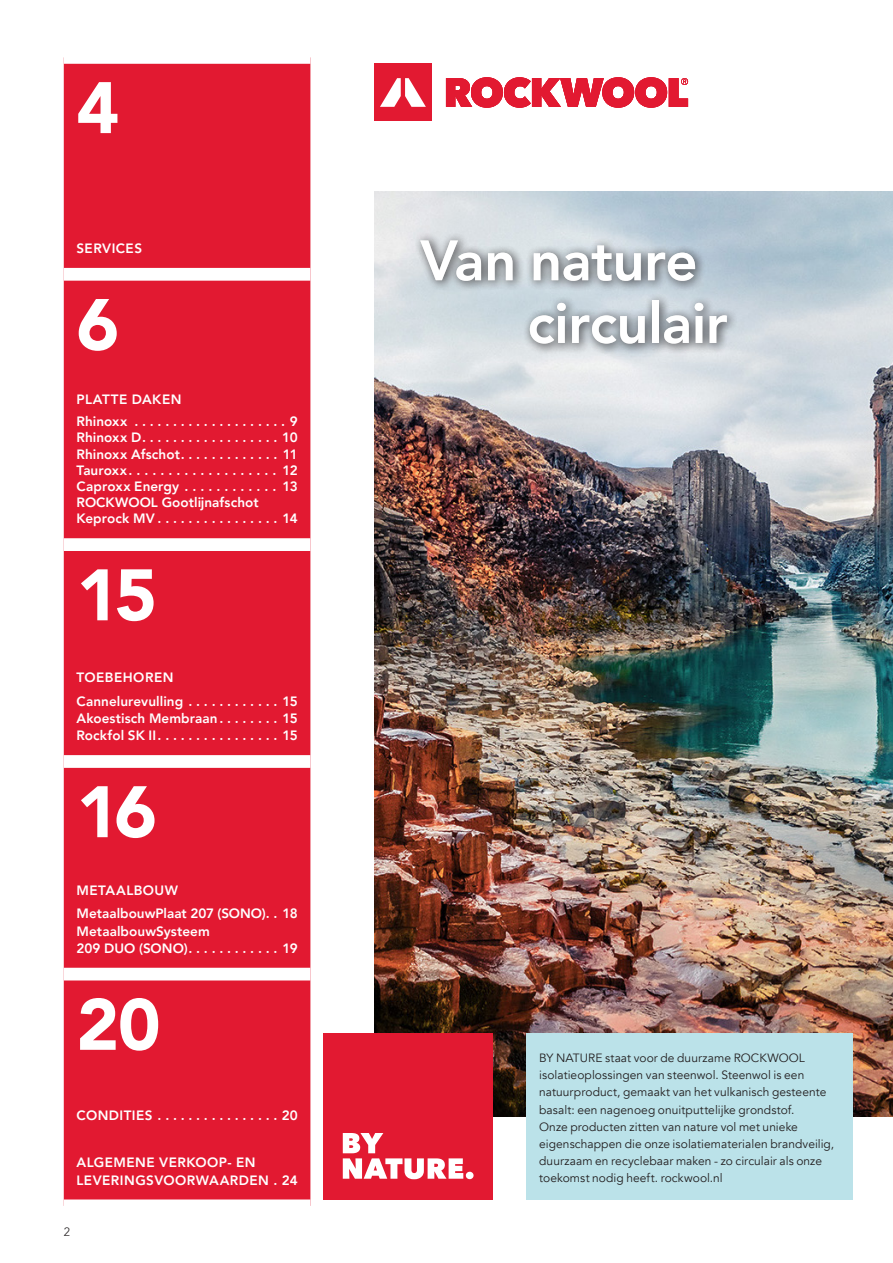
<style>
.page{position:relative;width:893px;height:1263px;background:#fff}
.page>*{position:absolute;margin:0;border:0;box-sizing:border-box;transform-origin:0 0}
.t1{font:900 72px "Avenir LT Pro";color:#fff}
.t2{font:800 56.1px/62.7px "Avenir";letter-spacing:-.01em;color:#fff}
.t3{font:800 13.5px/16.2px "Avenir LT Pro";letter-spacing:.005em;color:#fff}
.t4{font:800 13.5px/17.2px "Avenir LT Pro";letter-spacing:.035em;color:#fff}
.t5{font:12px/17.2px "Avenir";letter-spacing:.005em;color:#231f20}
.t6{font:300 12px "Avenir LT Std";color:#231f20}
</style>
<div class="page">
<div style="left:64px;top:64px;width:246px;height:1135px;background:#e21931"></div>
<div style="left:64px;top:268px;width:246px;height:13px;background:#fff"></div>
<div style="left:64px;top:538px;width:246px;height:13px;background:#fff"></div>
<div style="left:64px;top:755px;width:246px;height:13px;background:#fff"></div>
<div style="left:64px;top:968px;width:246px;height:12px;background:#fff"></div>
<img style="left:374px;top:191px;width:519px;height:925px">
<div style="left:526px;top:1033px;width:327px;height:166px;background:#bbe2e9"></div>
<div style="left:323px;top:1033px;width:170px;height:166px;background:#e21931"></div>
<svg style="left:343px;top:1133px;width:131px;height:46px"></svg>
<div style="left:374px;top:64px;width:58px;height:57px;background:#e21931"></div>
<svg style="left:446px;top:77px;width:242px;height:31px"></svg>
<svg style="left:380px;top:78px;width:46px;height:29px"></svg>
<div style="left:413px;top:232px;width:325px;height:123px;background:#231f20;opacity:.5"></div>
<h1 class="t1" style="left:77px;top:64px;width:44px">4</h1>
<p class="t4" style="left:77px;top:240px;width:67px">SERVICES</p>
<h1 class="t1" style="left:77px;top:281px;width:44px">6</h1>
<p class="t3" style="left:77px;top:388px;width:223px;line-height:22.6px">PLATTE DAKEN<br>Rhinoxx . . . . . . . . . . . . . . . . . . . 9</p>
<p class="t3" style="left:77px;top:430px;width:223px">Rhinoxx D . . . . . . . . . . . . . . . . . 10<br>Rhinoxx Afschot . . . . . . . . . . . . 11<br>Tauroxx . . . . . . . . . . . . . . . . . . 12<br>Caproxx Energy . . . . . . . . . . . 13<br>ROCKWOOL Gootlijnafschot<br>Keprock MV . . . . . . . . . . . . . . . 14</p>
<h1 class="t1" style="left:77px;top:552px;width:82px">15</h1>
<p class="t3" style="left:77px;top:666px;width:223px;line-height:23.7px">TOEBEHOREN<br>Cannelurevulling . . . . . . . . . . . 15</p>
<p class="t3" style="left:77px;top:710px;width:223px;line-height:17.2px">Akoestisch Membraan . . . . . . . 15<br>Rockfol SK II . . . . . . . . . . . . . . . 15</p>
<h1 class="t1" style="left:77px;top:768px;width:82px">16</h1>
<p class="t3" style="left:77px;top:878px;width:223px;line-height:23.7px">METAALBOUW<br>MetaalbouwPlaat 207 (SONO) . 18</p>
<p class="t3" style="left:77px;top:922px;width:223px;line-height:17.2px">MetaalbouwSysteem<br>209 DUO (SONO) . . . . . . . . . . . 19</p>
<h1 class="t1" style="left:77px;top:981px;width:86px">20</h1>
<p class="t4" style="left:77px;top:1107px;width:223px">CONDITIES . . . . . . . . . . . . . . . 20</p>
<p class="t4" style="left:77px;top:1154px;width:223px">ALGEMENE VERKOOP- EN<br>LEVERINGSVOORWAARDEN . 24</p>
<p class="t6" style="left:64px;top:1224px;width:8px">2</p>
<h2 class="t2" style="left:527px;top:229px;width:202px;text-indent:-107px">Van nature circulair</h2>
<p class="t5" style="left:539px;top:1049px;width:296px">BY NATURE staat voor de duurzame ROCKWOOL isolatieoplossingen van steenwol. Steenwol is een natuurproduct, gemaakt van het vulkanisch gesteente basalt: een nagenoeg onuitputtelijke grondstof.<br>Onze producten zitten van nature vol met unieke eigenschappen die onze isolatiematerialen brandveilig, duurzaam en recyclebaar maken - zo circulair als onze toekomst nodig heeft. rockwool.nl</p>
</div>
